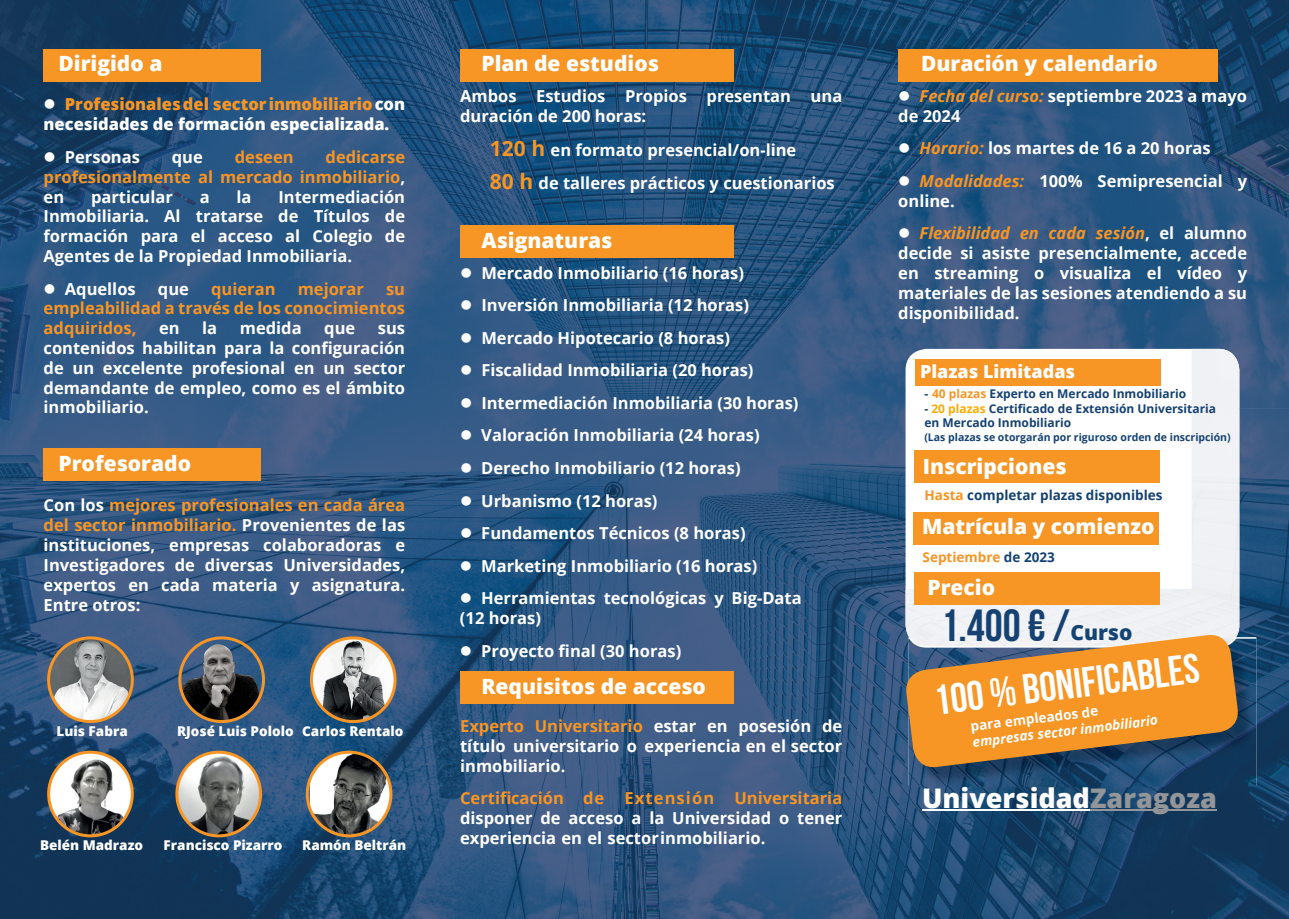
<style>
.page{position:relative;width:1289px;height:919px;background:#fff}
.page>*{position:absolute;margin:0;border:0;box-sizing:border-box;transform-origin:0 0}
.t1{font:42px "Bebas Neue";color:#fff}
.t2{font:800 27px "Open Sans";color:#fff}
.t3{font:800 21px "Open Sans";color:#fff}
.t4{font:800 21px "Open Sans";color:#154373}
.t5{font:800 18px "Open Sans";color:#fff}
.t6{font:700 16.5px/19.8px "Open Sans";color:#fff}
.t7{font:700 16.5px/19.8px "Open Sans";color:#f79525;text-align:justify}
.t8{font:800 16.5px/19.8px "Open Sans";color:#fff}
.t9{font:800 13.5px "Open Sans";color:#fff}
.t10{font:700 13.5px "Open Sans";color:#154272}
.t11{font:italic 700 13.5px "Open Sans";color:#fff}
.t12{font:700 13.5px "Open Sans";color:#f79525}
.t13{font:700 13.5px "Open Sans";color:#fff}
.t14{font:700 12px/14.9px "Open Sans";color:#154272}
.t15{font:700 10.5px "Open Sans";color:#154272}
.s1{color:#f79525}
.s2{color:#fff}
.s3{font-style:italic;color:#f79525}
.s4{font-size:21px;color:#f79525}
.s5{color:#fa0}
.s6{color:#154272}
.s7{font-family:"Bebas Neue";font-weight:400;font-size:45px;color:#154272}
.s8{color:#939598}
</style>
<div class="page">
<img style="left:0;top:0;width:1073px;height:255px">
<img style="left:1073px;top:0;width:215px;height:357px">
<img style="left:0;top:255px;width:805px;height:663px">
<img style="left:805px;top:255px;width:269px;height:102px">
<img style="left:805px;top:357px;width:107px;height:561px">
<img style="left:1235px;top:357px;width:53px;height:561px">
<img style="left:912px;top:787px;width:323px;height:131px">
<div style="left:460px;top:671px;width:273px;height:32px;background:#f79525"></div>
<div style="left:460px;top:225px;width:273px;height:32px;background:#f79525"></div>
<div style="left:1191px;top:349px;width:48px;height:283px;background:#eff1f5"></div>
<div style="left:905px;top:589px;width:287px;height:43px;background:#f1f2f5"></div>
<div style="left:898px;top:49px;width:319px;height:32px;background:#f79525"></div>
<div style="left:915px;top:359px;width:245px;height:26px;background:#f79525"></div>
<div style="left:914px;top:450px;width:245px;height:33px;background:#f79525"></div>
<div style="left:914px;top:572px;width:245px;height:32px;background:#f79525"></div>
<img style="left:908px;top:638px;width:348px;height:149px">
<svg style="left:903px;top:632px;width:337px;height:137px;background:#c68b48"></svg>
<hr style="left:922px;top:808px;width:167px;height:2px;background:#fff">
<hr style="left:1089px;top:808px;width:127px;height:2px;background:#939598">
<div style="left:44px;top:49px;width:217px;height:32px;background:#f79525"></div>
<div style="left:44px;top:448px;width:217px;height:32px;background:#f79525"></div>
<svg style="left:47px;top:636px;width:87px;height:87px;background:#979593"></svg>
<svg style="left:47px;top:750px;width:87px;height:87px"></svg>
<svg style="left:178px;top:636px;width:87px;height:87px;background:#4e5359"></svg>
<svg style="left:175px;top:750px;width:87px;height:87px;background:#888885"></svg>
<svg style="left:310px;top:636px;width:86px;height:87px"></svg>
<svg style="left:306px;top:750px;width:86px;height:87px"></svg>
<div style="left:460px;top:49px;width:273px;height:32px;background:#f79525"></div>
<div style="left:912px;top:512px;width:246px;height:32px;background:#f79525"></div>
<p class="t3" style="left:58px;top:48px;width:105px">Dirigido a</p>
<p class="t8" style="left:44px;top:94px;width:363px">● <span class="s1">Profesionales del sector inmobiliario</span> con necesidades de formación especializada.</p>
<p class="t6" style="left:44px;top:146px;width:98px">● Personas</p>
<p class="t6" style="left:172px;top:146px;width:33px">que</p>
<p class="t7" style="left:235px;top:146px;width:60px">deseen</p>
<p class="t7" style="left:44px;top:146px;width:363px;text-indent:282px">dedicarse profesionalmente al mercado inmobiliario<span class="s2">, en</span></p>
<p class="t6" style="left:44px;top:186px;width:363px;text-align:justify;text-indent:235px">Intermediación Inmobiliaria. Al tratarse de Títulos de formación para el acceso al Colegio de Agentes de la Propiedad Inmobiliaria.</p>
<p class="t6" style="left:44px;top:278px;width:94px">● Aquellos</p>
<p class="t6" style="left:158px;top:278px;width:33px">que</p>
<p class="t7" style="left:211px;top:278px;width:66px">quieran</p>
<p class="t7" style="left:298px;top:278px;width:68px">mejorar</p>
<p class="t6" style="left:91px;top:186px;width:83px">particular</p>
<p class="t6" style="left:200px;top:186px;width:11px">a</p>
<p class="t6" style="left:236px;top:186px;width:16px">la</p>
<p class="t7" style="left:44px;top:278px;width:363px;text-indent:342px">su empleabilidad a través de los conocimientos adquiridos,</p>
<p class="t6" style="left:159px;top:318px;width:22px">en</p>
<p class="t6" style="left:202px;top:318px;width:16px">la</p>
<p class="t6" style="left:240px;top:318px;width:63px">medida</p>
<p class="t6" style="left:324px;top:318px;width:33px">que</p>
<p class="t6" style="left:44px;top:318px;width:363px;text-align:justify;text-indent:334px">sus contenidos habilitan para la configuración de un excelente profesional en un sector demandante de empleo, como es el ámbito inmobiliario.</p>
<p class="t3" style="left:58px;top:447px;width:134px">Profesorado</p>
<p class="t6" style="left:44px;top:495px;width:363px;text-align:justify">Con los <span class="s1">mejores profesionales en cada área del sector inmobiliario.</span> Provenientes de las instituciones, empresas colaboradoras e Investigadores de diversas Universidades, expertos en cada materia y asignatura.<br>Entre otros:</p>
<p class="t9" style="left:57px;top:720px;width:73px">Luis Fabra</p>
<p class="t9" style="left:177px;top:720px;width:118px">RJosé Luis Pololo</p>
<p class="t9" style="left:302px;top:721px;width:103px">Carlos Rentalo</p>
<p class="t9" style="left:40px;top:834px;width:105px">Belén Madrazo</p>
<p class="t9" style="left:164px;top:834px;width:120px">Francisco Pizarro</p>
<p class="t9" style="left:302px;top:834px;width:106px">Ramón Beltrán</p>
<p class="t3" style="left:481px;top:48px;width:179px">Plan de estudios</p>
<p class="t3" style="left:921px;top:48px;width:238px">Duración y calendario</p>
<p class="t6" style="left:460px;top:86px;width:383px;line-height:19.4px">Ambos Estudios Propios presentan una duración de 200 horas:</p>
<p class="t6" style="left:898px;top:86px;width:350px;line-height:19.4px">● <span class="s3">Fecha del curso:</span> septiembre 2023 a mayo de 2024</p>
<p class="t6" style="left:898px;top:138px;width:314px">● <span class="s3">Horario:</span> los martes de 16 a 20 horas</p>
<p class="t6" style="left:898px;top:171px;width:350px">● <span class="s3">Modalidades:</span> 100% Semipresencial y online.</p>
<p class="t6" style="left:898px;top:223px;width:350px;text-align:justify">● <span class="s3">Flexibilidad en cada sesión</span>, el alumno decide si asiste presencialmente, accede en streaming o visualiza el vídeo y materiales de las sesiones atendiendo a su disponibilidad.</p>
<p class="t6" style="left:490px;top:132px;width:346px;line-height:33.8px"><span class="s4">120 h</span> en formato presencial/on-line<br><span class="s4">80 h</span> de talleres prácticos y cuestionarios</p>
<p class="t3" style="left:481px;top:224px;width:132px">Asignaturas</p>
<p class="t6" style="left:460px;top:262px;width:285px">● Mercado Inmobiliario (16 horas)</p>
<p class="t6" style="left:460px;top:295px;width:290px">● Inversión Inmobiliaria (12 horas)</p>
<p class="t6" style="left:460px;top:327px;width:271px">● Mercado Hipotecario (8 horas)</p>
<p class="t6" style="left:460px;top:360px;width:295px">● Fiscalidad Inmobiliaria (20 horas)</p>
<p class="t6" style="left:460px;top:392px;width:340px">● Intermediación Inmobiliaria (30 horas)</p>
<p class="t6" style="left:460px;top:425px;width:301px">● Valoración Inmobiliaria (24 horas)</p>
<p class="t6" style="left:460px;top:457px;width:282px">● Derecho Inmobiliario (12 horas)</p>
<p class="t6" style="left:460px;top:490px;width:199px">● Urbanismo (12 horas)</p>
<p class="t6" style="left:460px;top:523px;width:287px">● Fundamentos Técnicos (8 horas)</p>
<p class="t6" style="left:460px;top:555px;width:299px">● Marketing Inmobiliario (16 horas)</p>
<p class="t6" style="left:460px;top:588px;width:343px">● Herramientas tecnológicas y Big-Data (12 horas)</p>
<p class="t6" style="left:460px;top:640px;width:223px">● Proyecto final (30 horas)</p>
<p class="t5" style="left:920px;top:358px;width:157px">Plazas Limitadas</p>
<p class="t14" style="left:924px;top:385px;width:263px">-<span class="s2">-</span><span class="s1">40 plazas</span> Experto en Mercado Inmobiliario</p>
<p class="t14" style="left:924px;top:400px;width:293px">- <span class="s5">20 plazas</span> Certificado de Extensión Universitaria en Mercado Inmobiliario</p>
<p class="t15" style="left:924px;top:430px;width:308px">(Las plazas se otorgarán por riguroso orden de inscripción)</p>
<p class="t3" style="left:922px;top:450px;width:145px">Inscripciones</p>
<p class="t10" style="left:924px;top:486px;width:239px"><span class="s1">Hasta</span> completar plazas disponibles</p>
<p class="t3" style="left:922px;top:510px;width:234px">Matrícula y comienzo</p>
<p class="t12" style="left:922px;top:547px;width:134px">Septiembre <span class="s6">de 2</span><span class="s6">023</span></p>
<p class="t3" style="left:927px;top:571px;width:69px">Precio</p>
<p class="t4" style="left:940px;top:616px;width:193px"><span class="s7">1.</span><span class="s7">400</span> <span class="s7">€ /</span> Curso</p>
<h1 class="t1" style="left:931px;top:677px;width:269px;rotate:-7deg">100 % bonificables</h1>
<p class="t3" style="left:481px;top:670px;width:226px">Requisitos de acceso</p>
<p class="t13" style="left:969px;top:716px;width:130px;rotate:-7deg">para empleados de</p>
<p class="t11" style="left:971px;top:732px;width:188px;rotate:-7deg">empresas sector inmobiliario</p>
<p class="t6" style="left:460px;top:715px;width:383px;text-align:justify"><span class="s1">Experto Universitario</span> estar en posesión de título universitario o experiencia en el sector inmobiliario.</p>
<p class="t7" style="left:460px;top:787px;width:383px">Certificación de Extensión Universitaria</p>
<p class="t6" style="left:460px;top:807px;width:383px">disponer de acceso a la Universidad o tener experiencia en el sector inmobiliario.</p>
<h2 class="t2" style="left:922px;top:777px;width:296px">Universidad<span class="s8">Zaragoza</span></h2>
</div>
